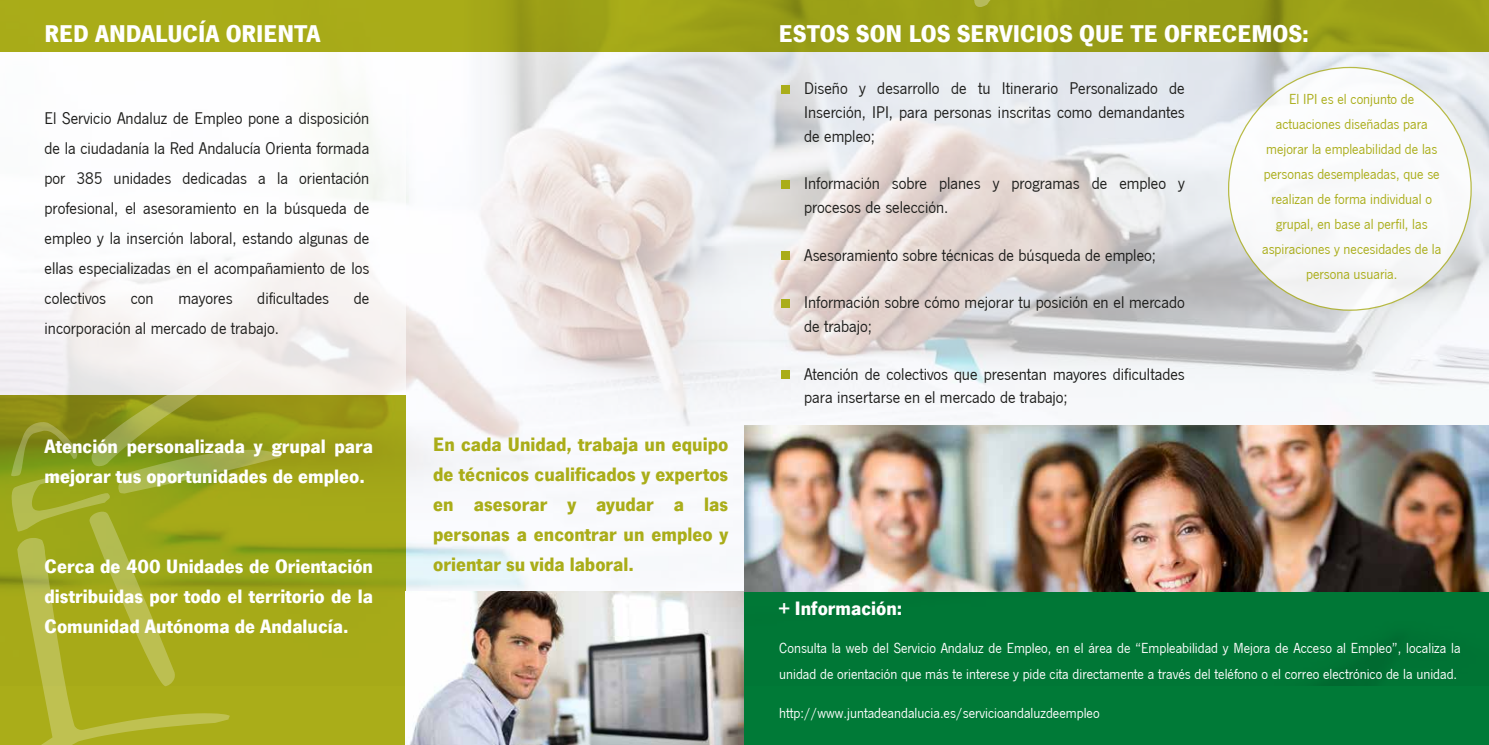
<style>
.page{position:relative;width:1489px;height:745px;background:#fff}
.page>*{position:absolute;margin:0;border:0;box-sizing:border-box;transform-origin:0 0}
.t1{font:700 25px "News Got T";color:#fff}
.t2{font:700 20px/30px "News Got T";color:#fff}
.t3{font:700 20px/30px "News Got T";color:#aaad19;text-align:justify}
.t4{font:17.5px/30px "News Got T";color:#1d1d1b}
.t5{font:15px/26.2px "News Got T";color:#fff}
.t6{font:15px/25px "News Got T";color:#aaad19;text-align:center}
</style>
<div class="page">
<img style="left:405px;top:52px;width:1083px;height:539px">
<svg style="left:0;top:394px;width:405px;height:350px;fill:#a5a918"></svg>
<div style="left:0;top:0;width:1488px;height:52px;background:#9da217"></div>
<div style="left:405px;top:591px;width:1083px;height:153px;background:#007a37"></div>
<svg style="left:974px;top:0;width:311px;height:7px"></svg>
<img style="left:744px;top:424px;width:744px;height:167px">
<div style="left:780px;top:85px;width:9px;height:9px;background:#aaad19"></div>
<div style="left:780px;top:298px;width:9px;height:9px;background:#aaad19"></div>
<div style="left:780px;top:251px;width:9px;height:9px;background:#aaad19"></div>
<div style="left:780px;top:180px;width:9px;height:9px;background:#aaad19"></div>
<div style="left:780px;top:370px;width:9px;height:9px;background:#aaad19"></div>
<div style="left:1228px;top:67px;width:242px;height:243px;background:#fff;border-radius:50%"></div>
<svg style="left:11px;top:360px;width:270px;height:325px"></svg>
<svg style="left:0;top:537px;width:230px;height:207px;fill:#a7aa18"></svg>
<img style="left:405px;top:591px;width:338px;height:153px">
<h1 class="t1" style="left:45px;top:18px;width:277px">RED ANDALUCÍA ORIENTA</h1>
<p class="t4" style="left:44px;top:103px;width:326px;text-align:justify">El Servicio Andaluz de Empleo pone a disposición de la ciudadanía la Red Andalucía Orienta formada por 385 unidades dedicadas a la orientación profesional, el asesoramiento en la búsqueda de empleo y la inserción laboral, estando algunas de ellas especializadas en el acompañamiento de los colectivos</p>
<p class="t4" style="left:131px;top:283px;width:24px">con</p>
<p class="t4" style="left:178px;top:283px;width:56px">mayores</p>
<p class="t4" style="left:257px;top:283px;width:73px">dificultades</p>
<p class="t4" style="left:354px;top:283px;width:17px">de</p>
<p class="t4" style="left:44px;top:313px;width:236px">incorporación al mercado de trabajo.</p>
<p class="t2" style="left:44px;top:431px;width:330px">Atención personalizada y grupal para mejorar tus oportunidades de empleo.</p>
<p class="t2" style="left:44px;top:551px;width:330px;text-align:justify">Cerca de 400 Unidades de Orientación distribuidas por todo el territorio de la Comunidad Autónoma de Andalucía.</p>
<p class="t3" style="left:433px;top:429px;width:297px">En cada Unidad, trabaja un equipo de técnicos cualificados y expertos en asesorar y ayudar a las personas a encontrar un empleo y orientar su vida laboral.</p>
<h1 class="t1" style="left:778px;top:18px;width:531px">ESTOS SON LOS SERVICIOS QUE TE OFRECEMOS:</h1>
<p class="t4" style="left:804px;top:77px;width:382px;line-height:23.8px;text-align:justify">Diseño y desarrollo de tu Itinerario Personalizado de Inserción, IPI, para personas inscritas como demandantes de empleo;</p>
<p class="t4" style="left:804px;top:172px;width:382px;line-height:23.8px">Información sobre planes y programas de empleo y procesos de selección.</p>
<p class="t4" style="left:804px;top:240px;width:353px">Asesoramiento sobre técnicas de búsqueda de empleo;</p>
<p class="t4" style="left:804px;top:290px;width:382px;line-height:23.8px">Información sobre cómo mejorar tu posición en el mercado de trabajo;</p>
<p class="t4" style="left:804px;top:362px;width:382px;line-height:23.8px">Atención de colectivos que presentan mayores dificultades para insertarse en el mercado de trabajo;</p>
<p class="t6" style="left:1261px;top:86px;width:181px">El IPI es el conjunto de actuaciones diseñadas para mejorar la empleabilidad de las personas desempleadas, que se realizan de forma individual o grupal, en base al perfil, las aspiraciones y necesidades de la persona usuaria.</p>
<p class="t2" style="left:778px;top:593px;width:125px">+ Información:</p>
<p class="t5" style="left:779px;top:634px;width:683px">Consulta la web del Servicio Andaluz de Empleo, en el área de “Empleabilidad y Mejora de Acceso al Empleo”, localiza la unidad de orientación que más te interese y pide cita directamente a través del teléfono o el correo electrónico de la unidad.</p>
<p class="t5" style="left:779px;top:699px;width:322px">http://www.juntadeandalucia.es/servicioandaluzdeempleo</p>
</div>
